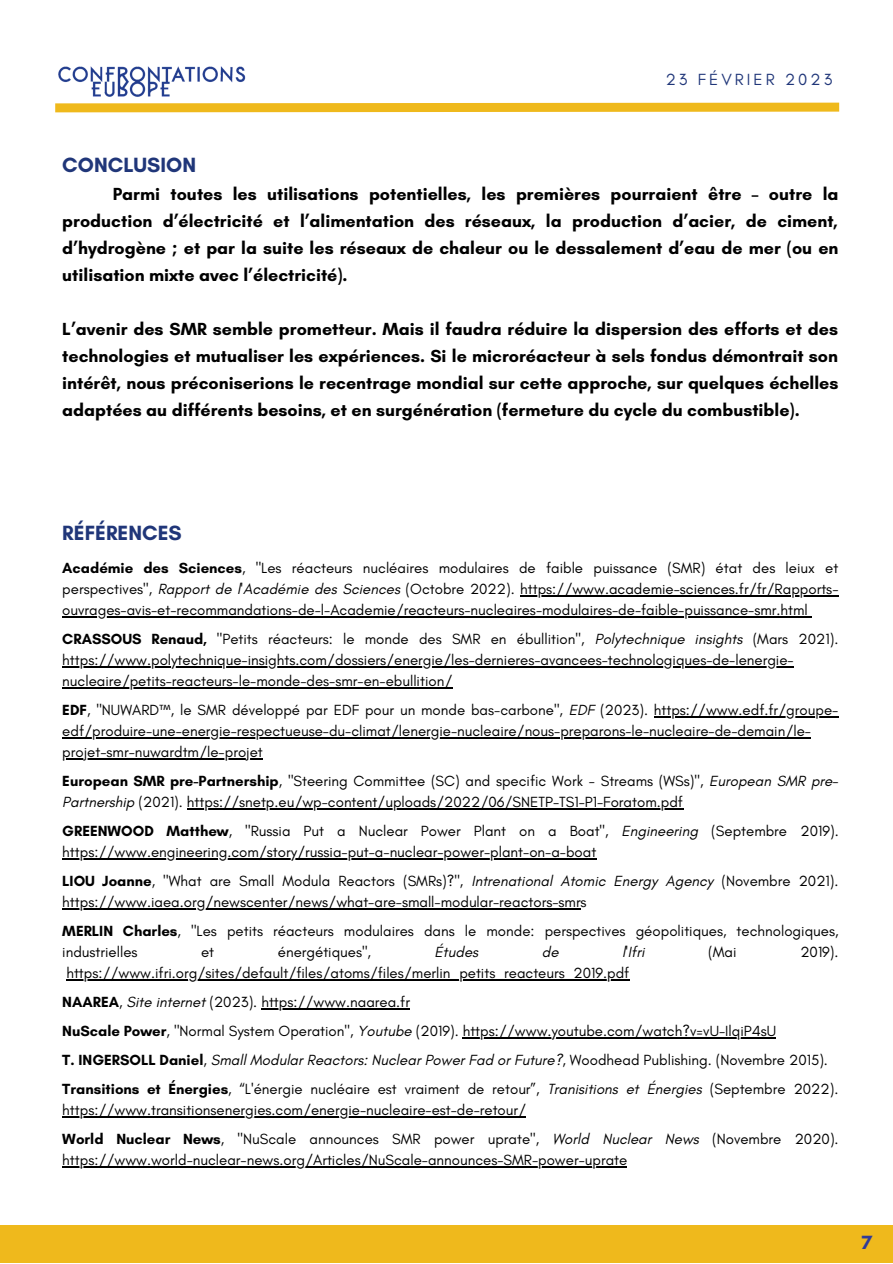
<style>
.page{position:relative;width:893px;height:1264px;background:#fff}
.page>*{position:absolute;margin:0;border:0;box-sizing:border-box;transform-origin:0 0}
.t1{font:700 21px "Glacial Indifference";color:#203679}
.t2{font:700 19.5px "Glacial Indifference";color:#303a99}
.t3{font:700 17.85px/27px "Glacial Indifference";color:#000;text-align:justify}
.t4{font:16.5px "Glacial Indifference";letter-spacing:.185em;color:#203679}
.t5{font:15px/21px "Glacial Indifference";color:#000}
.t6{font:italic 15px "Glacial Indifference";color:#000}
.s1{font-weight:700}
.s2{font-style:italic}
</style>
<div class="page">
<svg style="left:260px;top:102px;width:580px;height:11px;background:#f1c545"></svg>
<div style="left:0;top:1225px;width:892px;height:37px;background:#efb91c"></div>
<img style="left:55px;top:66px;width:205px;height:47px">
<hr style="left:520px;top:595px;width:318px;height:1px;background:#000">
<hr style="left:62px;top:616px;width:745px;height:1px;background:#000">
<hr style="left:62px;top:666px;width:731px;height:1px;background:#000">
<hr style="left:62px;top:687px;width:390px;height:1px;background:#000">
<hr style="left:653px;top:716px;width:185px;height:1px;background:#000">
<hr style="left:62px;top:737px;width:749px;height:1px;background:#000">
<hr style="left:62px;top:758px;width:201px;height:1px;background:#000">
<hr style="left:187px;top:808px;width:496px;height:1px;background:#000">
<hr style="left:62px;top:858px;width:534px;height:1px;background:#000">
<hr style="left:62px;top:908px;width:518px;height:1px;background:#000">
<hr style="left:66px;top:979px;width:563px;height:1px;background:#000">
<hr style="left:261px;top:1008px;width:149px;height:1px;background:#000">
<hr style="left:462px;top:1037px;width:314px;height:1px;background:#000">
<hr style="left:62px;top:1115px;width:464px;height:2px;background:#000">
<hr style="left:62px;top:1165px;width:565px;height:2px;background:#000">
<p class="t4" style="left:665px;top:70px;width:168px">23 FÉVRIER 2023</p>
<h1 class="t1" style="left:62px;top:152px;width:135px">CONCLUSION</h1>
<p class="t3" style="left:62px;top:180px;width:777px;text-indent:50px">Parmi toutes les utilisations potentielles, les premières pourraient être – outre la production d’électricité et l’alimentation des réseaux, la production d’acier, de ciment, d’hydrogène ; et par la suite les réseaux de chaleur ou le dessalement d’eau de mer (ou en utilisation mixte avec l’électricité).</p>
<p class="t3" style="left:62px;top:315px;width:777px">L’avenir des SMR semble prometteur. Mais il faudra réduire la dispersion des efforts et des technologies et mutualiser les expériences. Si le microréacteur à sels fondus démontrait son intérêt, nous préconiserions le recentrage mondial sur cette approche, sur quelques échelles adaptées au différents besoins, et en surgénération (fermeture du cycle du combustible).</p>
<h1 class="t1" style="left:62px;top:520px;width:121px">RÉFÉRENCES</h1>
<p class="t5" style="left:62px;top:557px;width:777px;text-align:justify"><span class="s1">Académie des Sciences</span>, "Les réacteurs nucléaires modulaires de faible puissance (SMR) état des leiux et perspectives", <span class="s2">Rapport de l'Académie des Sciences</span> (Octobre 2022). https://www.academie-sciences.fr/fr/Rapports&shy;ouvrages-avis-et-recommandations-de-l-Academie/reacteurs-nucleaires-modulaires-de-faible-puissance-smr.html</p>
<p class="t5" style="left:62px;top:628px;width:777px"><span class="s1">CRASSOUS Renaud,</span> "Petits réacteurs: le monde des SMR en ébullition", <span class="s2">Polytechnique insights</span> (Mars 2021). https://www.polytechnique-insights.com/dossiers/energie/les-dernieres-avancees-technologiques-de-lenergie&shy;nucleaire/petits-reacteurs-le-monde-des-smr-en-ebullition/</p>
<p class="t5" style="left:62px;top:699px;width:777px"><span class="s1">EDF</span>, "NUWARD™, le SMR développé par EDF pour un monde bas-carbone", <span class="s2">EDF</span> (2023). https://www.edf.fr/groupe&shy;edf/produire-une-energie-respectueuse-du-climat/lenergie-nucleaire/nous-preparons-le-nucleaire-de-demain/le&shy;projet-smr-nuwardtm/le-projet</p>
<p class="t5" style="left:62px;top:770px;width:777px"><span class="s1">European SMR pre-Partnership</span>, "Steering Committee (SC) and specific Work - Streams (WSs)", <span class="s2">European SMR pre-<br>Partnership</span> (2021). https://snetp.eu/wp-content/uploads/2022/06/SNETP-TS1-P1-Foratom.pdf</p>
<p class="t5" style="left:62px;top:820px;width:777px"><span class="s1">GREENWOOD Matthew</span>, "Russia Put a Nuclear Power Plant on a Boat", <span class="s2">Engineering</span> (Septembre 2019). https://www.engineering.com/story/russia-put-a-nuclear-power-plant-on-a-boat</p>
<p class="t5" style="left:62px;top:870px;width:777px"><span class="s1">LIOU Joanne</span>, "What are Small Modula Reactors (SMRs)?", <span class="s2">Intrenational Atomic Energy Agency</span> (Novembre 2021). https://www.iaea.org/newscenter/news/what-are-small-modular-reactors-smrs</p>
<p class="t5" style="left:62px;top:920px;width:777px"><span class="s1">MERLIN Charles</span>, "Les petits réacteurs modulaires dans le monde: perspectives géopolitiques, technologiques, industrielles</p>
<p class="t5" style="left:201px;top:941px;width:15px">et</p>
<p class="t5" style="left:278px;top:941px;width:95px">énergétiques",</p>
<p class="t6" style="left:434px;top:942px;width:45px">Études</p>
<p class="t6" style="left:541px;top:942px;width:18px">de</p>
<p class="t6" style="left:622px;top:942px;width:24px">l'Ifri</p>
<p class="t5" style="left:708px;top:941px;width:30px">(Mai</p>
<p class="t5" style="left:800px;top:941px;width:40px">2019).</p>
<p class="t5" style="left:62px;top:958px;width:777px;line-height:29px">https://www.ifri.org/sites/default/files/atoms/files/merlin_petits_reacteurs_2019.pdf<br><span class="s1">NAAREA</span>, <span class="s2">Site internet</span> (2023). https://www.naarea.fr<br><span class="s1">NuScale Power</span>, "Normal System Operation", <span class="s2">Youtube</span> (2019). https://www.youtube.com/watch?v=vU-IlqiP4sU<br><span class="s1">T. INGERSOLL Daniel</span>, <span class="s2">Small Modular Reactors: Nuclear Power Fad or Future?</span>, Woodhead Publishing. (Novembre 2015).<br><span class="s1">Transitions et Énergies</span>, “L'énergie nucléaire est vraiment de retour”, <span class="s2">Tranisitions et Énergies</span> (Septembre 2022).</p>
<p class="t5" style="left:62px;top:1095px;width:777px;line-height:29px">https://www.transitionsenergies.com/energie-nucleaire-est-de-retour/<br><span class="s1">World Nuclear News</span>, "NuScale announces SMR power uprate", <span class="s2">World Nuclear News</span> (Novembre 2020).</p>
<p class="t5" style="left:62px;top:1149px;width:566px">https://www.world-nuclear-news.org/Articles/NuScale-announces-SMR-power-uprate</p>
<h2 class="t2" style="left:861px;top:1230px;width:12px">7</h2>
</div>
